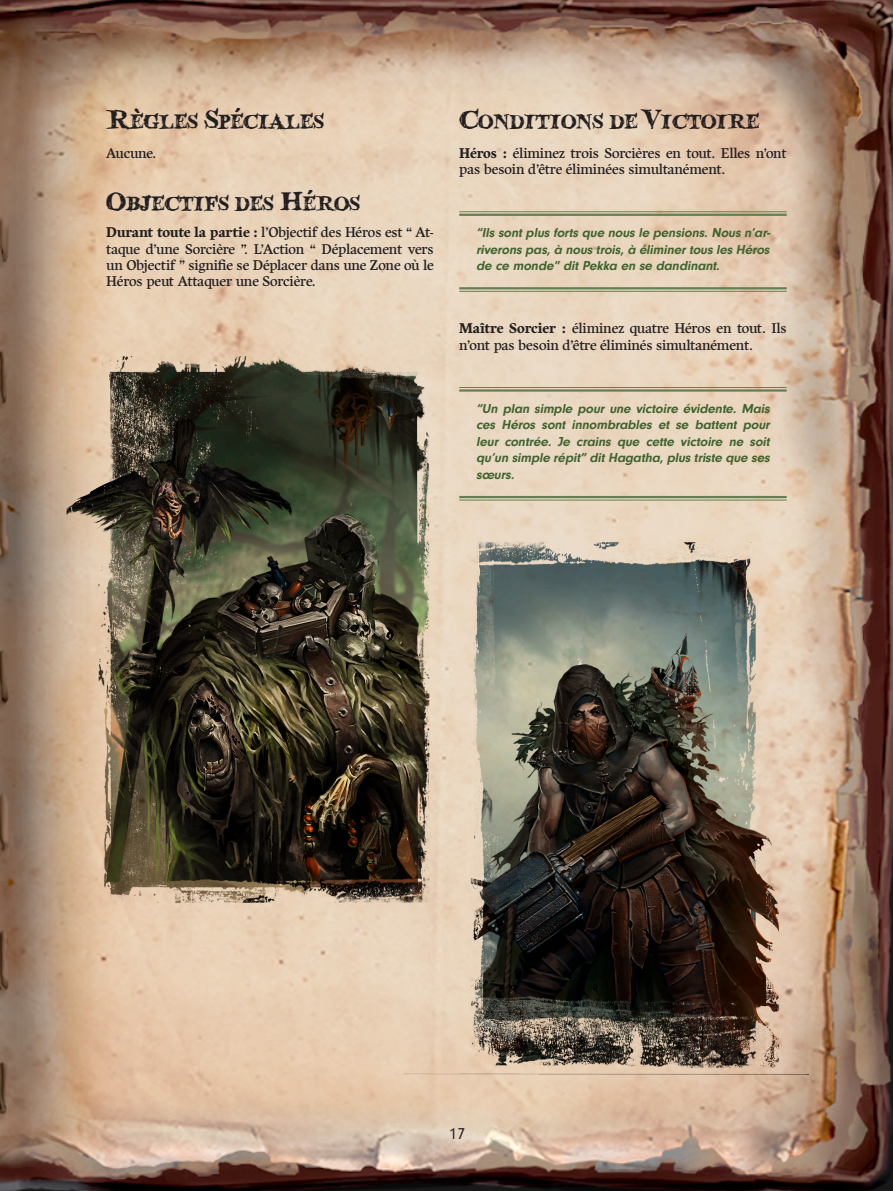
<style>
.page{position:relative;width:893px;height:1191px;background:#fff}
.page>*{position:absolute;margin:0;border:0;box-sizing:border-box;transform-origin:0 0}
.Sub_Section_No_TOC{font:30px "Blood Crow";letter-spacing:-.02em;color:#231f20}
.t1{font:16.5px "Neuzeit Gro";color:#231f20}
.Body_after_header{font:14.25px/16.2px "Harfang";letter-spacing:-.015em;color:#231f20}
.Story_Encounter_one{font:italic 700 13.5px/16.5px "Neuzeit Gro";color:#40632f;text-align:justify}
.s1{font-weight:800}
</style>
<div class="page">
<img style="left:0;top:0;width:893px;height:1191px">
<hr style="left:459px;top:211px;width:328px;height:1px;background:#667e51">
<hr style="left:459px;top:214px;width:328px;height:2px;background:#667e51">
<hr style="left:459px;top:287px;width:328px;height:2px;background:#667e51">
<hr style="left:459px;top:291px;width:328px;height:1px;background:#667e51">
<hr style="left:459px;top:387px;width:328px;height:1px;background:#667e51">
<hr style="left:459px;top:389px;width:328px;height:2px;background:#667e51">
<hr style="left:459px;top:496px;width:328px;height:2px;background:#667e51">
<hr style="left:459px;top:500px;width:328px;height:1px;background:#667e51">
<img style="left:404px;top:533px;width:404px;height:541px">
<img style="left:51px;top:356px;width:404px;height:548px">
<p class="Sub_Section_No_TOC" style="left:106px;top:100px;width:219px">Règles Spéciales</p>
<p class="Body_after_header" style="left:106px;top:145px;width:52px">Aucune.</p>
<p class="Sub_Section_No_TOC" style="left:106px;top:182px;width:255px">Objectifs des Héros</p>
<p class="Body_after_header" style="left:106px;top:224px;width:329px;text-align:justify"><span class="s1">Durant toute la partie :</span> l’Objectif des Héros est “ At&shy;taque d’une Sorcière ”. L’Action “ Déplacement vers un Objectif ” signifie se Déplacer dans une Zone où le Héros peut Attaquer une Sorcière.</p>
<p class="Sub_Section_No_TOC" style="left:459px;top:100px;width:302px">Conditions de Victoire</p>
<p class="Body_after_header" style="left:459px;top:145px;width:329px"><span class="s1">Héros :</span> éliminez trois Sorcières en tout. Elles n’ont pas besoin d’être éliminées simultanément.</p>
<p class="Story_Encounter_one" style="left:476px;top:225px;width:298px">“Ils sont plus forts que nous le pensions. Nous n’ar&shy;riverons pas,à nous trois,à éliminertous les Héros de ce monde” dit Pekka en se dandinant.</p>
<p class="Body_after_header" style="left:459px;top:320px;width:329px"><span class="s1">Maître Sorcier :</span> éliminez quatre Héros en tout. Ils n’ont pas besoin d’être éliminés simultanément.</p>
<p class="Story_Encounter_one" style="left:476px;top:400px;width:298px">“Un plan simple pour une victoire évidente. Mais ces Héros sont innombrables et se battent pour leur contrée. Je crains que cette victoire ne soit qu’un simple répit” ditHagatha,plus triste que ses sœurs.</p>
<p class="t1" style="left:449px;top:1124px;width:18px">17</p>
</div>
